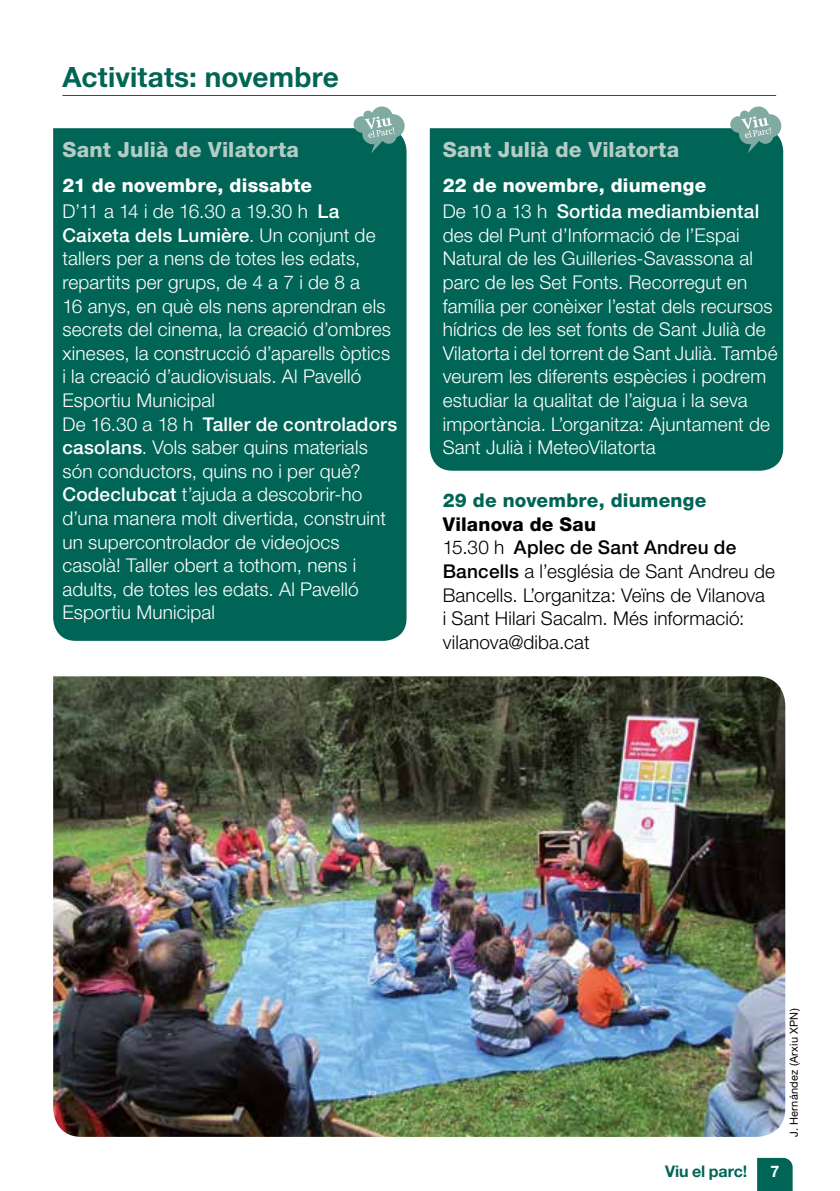
<style>
.page{position:relative;width:840px;height:1191px;background:#fff}
.page>*{position:absolute;margin:0;border:0;box-sizing:border-box;transform-origin:0 0}
.t1{font:700 28px "Helvetica Neue LT Std";letter-spacing:.005em;color:#006556}
.t2{font:800 21px "Helvetica Neue LT Std";letter-spacing:.005em;color:#b4ccc6}
.t3{font:300 19px/23.6px "Helvetica Neue LT Std";letter-spacing:.01em;color:#fff}
.t4{font:300 19px/23.6px "Helvetica Neue LT Std";letter-spacing:.01em;color:#000}
.t5{font:800 19px/26.4px "Helvetica Neue LT Std";letter-spacing:.01em;color:#fff}
.t6{font:300 19px/26.4px "Helvetica Neue LT Std";letter-spacing:-.055em;color:#fff}
.t7{font:800 19px "Helvetica Neue LT Std";letter-spacing:.01em;color:#006556}
.t8{font:700 16px "Helvetica Neue LT Std";letter-spacing:-.01em;color:#006556}
.t9{font:700 16px "Helvetica Neue LT Std";color:#fff}
.t10{font:11px "Helvetica Neue LT Std";letter-spacing:.025em;color:#000}
.s1{font-weight:800}
.s2{font-weight:500}
.s3{font-weight:300}
</style>
<div class="page">
<svg style="left:757px;top:1157px;width:35px;height:34px"></svg>
<div style="left:53px;top:128px;width:353px;height:513px;background:#006556"></div>
<div style="left:429px;top:128px;width:353px;height:343px;background:#006556"></div>
<svg style="left:353px;top:106px;width:51px;height:47px"></svg>
<svg style="left:729px;top:106px;width:51px;height:47px"></svg>
<img style="left:53px;top:676px;width:731px;height:460px">
<hr style="left:62px;top:95px;width:713px;height:1px;background:#006556">
<h1 class="t1" style="left:62px;top:60px;width:278px">Activitats: novembre</h1>
<p class="t2" style="left:62px;top:137px;width:238px">Sant Julià de Vilatorta</p>
<p class="t6" style="left:62px;top:171px;width:278px"><span class="s1">21 de novembre, dissabte<br></span>D’11 a 14 i de 16.30 a 19.30 h <span class="s2">La</span></p>
<p class="t3" style="left:62px;top:223px;width:336px"><span class="s2">Caixeta dels Lumière</span>. Un conjunt de tallers per a nens de totes les edats, repartits per grups, de 4 a 7 i de 8 a<br>16 anys, en què els nens aprendran els secrets del cinema, la creació d’ombres xineses, la construcció d’aparells òptics i la creació d’audiovisuals. Al Pavelló Esportiu Municipal<br>De 16.30 a 18 h <span class="s2">Taller de controladors casolans</span>. Vols saber quins materials són conductors, quins no i per què?<br><span class="s2">Codeclubcat</span> t’ajuda a descobrir-ho d’una manera molt divertida, construint un supercontrolador de videojocs casolà! Taller obert a tothom, nens i adults, de totes les edats. Al Pavelló Esportiu Municipal</p>
<p class="t2" style="left:442px;top:137px;width:238px">Sant Julià de Vilatorta</p>
<p class="t5" style="left:442px;top:172px;width:318px">22 de novembre, diumenge<br><span class="s3">De 10 a 13 h</span> <span class="s2">Sortida mediambiental</span></p>
<p class="t3" style="left:442px;top:223px;width:336px">des del Punt d’Informació de l’Espai Natural de les Guilleries-Savassona al parc de les Set Fonts. Recorregut en família per conèixer l’estat dels recursos hídrics de les set fonts de Sant Julià de Vilatorta i del torrent de Sant Julià. També veurem les diferents espècies i podrem estudiar la qualitat de l’aigua i la seva importància. L’organitza: Ajuntament de Sant Julià i MeteoVilatorta</p>
<p class="t7" style="left:442px;top:489px;width:265px">29 de novembre, diumenge</p>
<p class="t4" style="left:442px;top:512px;width:334px"><span class="s1">Vilanova de Sau<br></span>15.30 h <span class="s2">Aplec de Sant Andreu de<br>Bancells</span> a l’església de Sant Andreu de<br>Bancells. L’organitza: Veïns de Vilanova<br>i Sant Hilari Sacalm. Més informació: vilanova@diba.cat</p>
<p class="t10" style="left:787px;top:1136px;width:130px;rotate:-90deg">J. Hernández (Arxiu XPN)</p>
<p class="t8" style="left:664px;top:1161px;width:83px">Viu el parc!</p>
<p class="t9" style="left:770px;top:1161px;width:10px">7</p>
</div>
